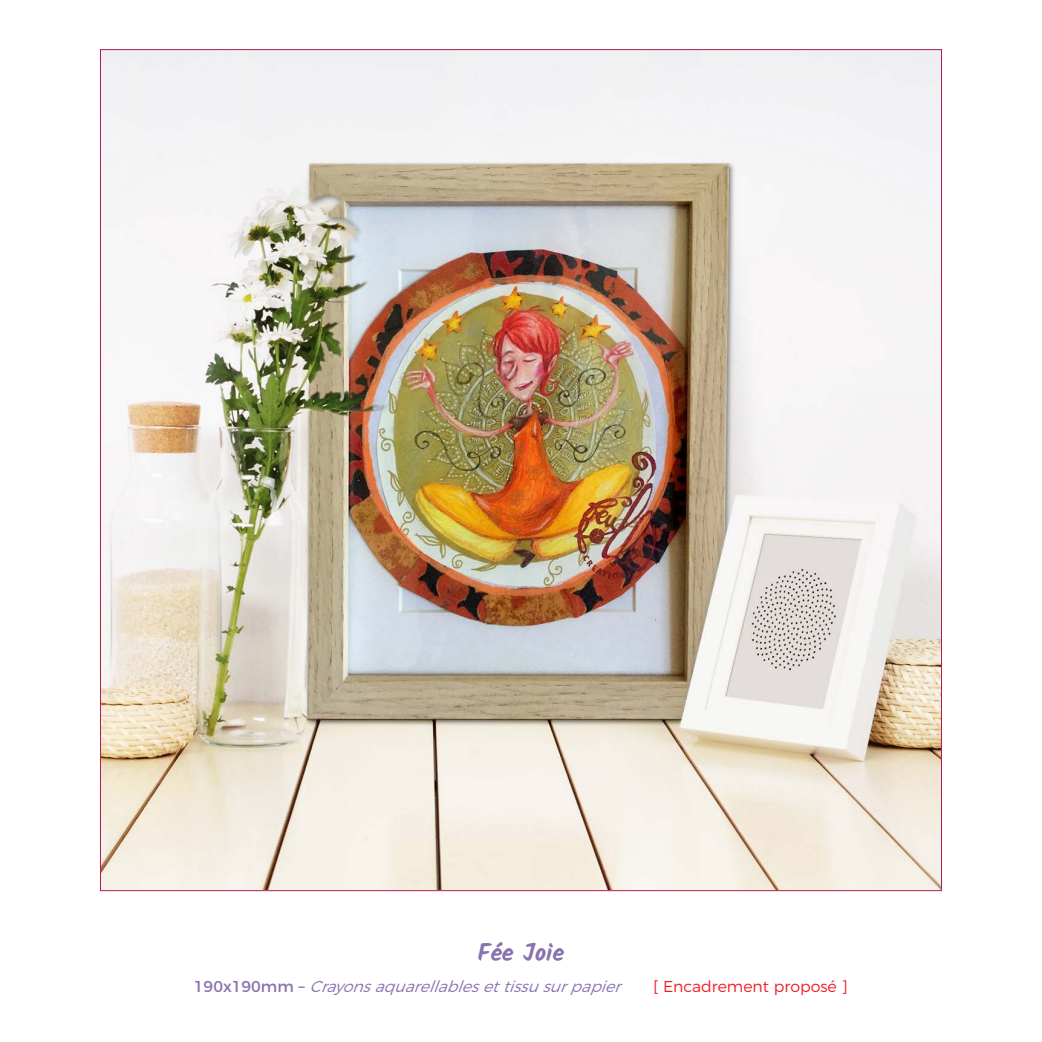
<style>
.page{position:relative;width:1042px;height:1042px;background:#fff}
.page>*{position:absolute;margin:0;border:0;box-sizing:border-box;transform-origin:0 0}
.t1{font:700 24.5px "Kalam";color:#8972b0}
.t2{font:italic 300 15.75px "Montserrat";color:#8972b0}
.t3{font:300 15.75px "Montserrat";color:#ee1d23}
.s1{font-weight:400;font-style:normal}
</style>
<div class="page">
<img style="left:102px;top:51px;width:838px;height:838px">
<p class="t1" style="left:477px;top:938px;width:89px">Fée Joie</p>
<p class="t2" style="left:194px;top:974px;width:435px"><span class="s1">1 9 0 x 1 9 0 m m –</span> Crayonsaquarellablesettissusurpapier</p>
<p class="t3" style="left:653px;top:974px;width:196px">[ Encadrement proposé ]</p>
</div>
